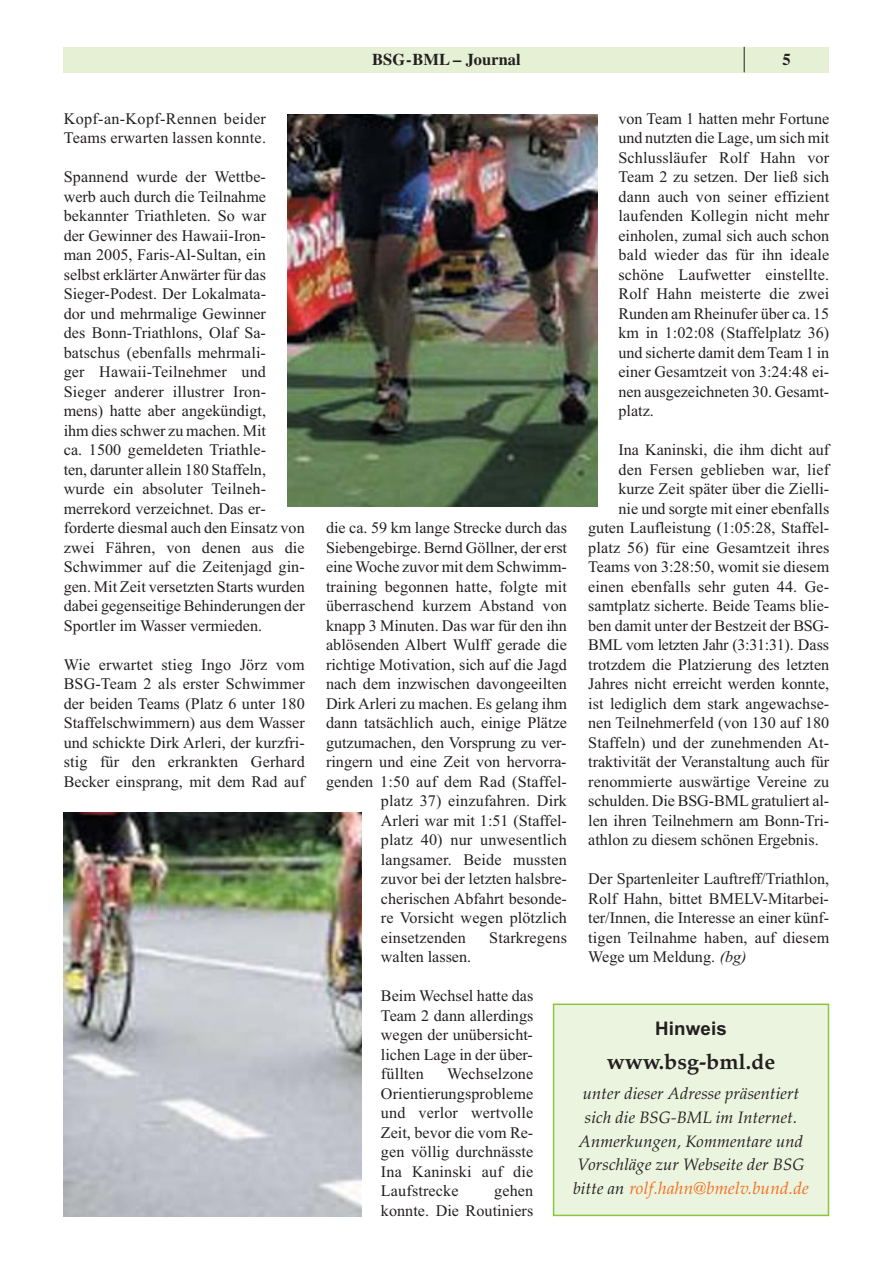
<style>
.page{position:relative;width:893px;height:1263px;background:#fff}
.page>*{position:absolute;margin:0;border:0;box-sizing:border-box;transform-origin:0 0}
.t1{font:700 21.6px "Palatino";color:#231f20}
.t2{font:700 18.75px "Arial";letter-spacing:.005em;color:#231f20}
.t3{font:17.25px "Palatino Italic Os F";letter-spacing:.01em;color:#f36f21}
.t4{font:16.5px/23.5px "Palatino Italic Os F";letter-spacing:.01em;color:#231f20;text-align:center}
.t5{font:700 16.5px "Times";color:#231f20}
.t6{font:16.2px/19.5px "Times New Roman";color:#231f20;text-align:justify}
.t7{font:16.2px "Times New Roman";letter-spacing:-.02em;color:#231f20}
.s1{font-style:italic}
.s2{font-size:16.5px;color:#231f20}
</style>
<div class="page">
<div style="left:64px;top:47px;width:765px;height:25px;background:#e5f0d4"></div>
<svg style="left:744px;top:47px;width:1px;height:25px"></svg>
<img style="left:287px;top:115px;width:310px;height:391px">
<div style="left:554px;top:1005px;width:274px;height:210px;background:#ebf4de"></div>
<div style="left:553px;top:1004px;width:276px;height:212px;border:2px solid #8cc63f"></div>
<img style="left:64px;top:812px;width:297px;height:404px">
<p class="t6" style="left:64px;top:110px;width:204px">Kopf-an-Kopf-Rennen beider<br>Teams erwarten lassen konnte.</p>
<p class="t6" style="left:64px;top:169px;width:242px;text-align:left">Spannend wurde der Wettbe-<br>werb auch durch die Teilnahme bekannter Triathleten. So war<br>der Gewinner des Hawaii-Iron-<br>man 2005, Faris-Al-Sultan, ein selbst erklärter Anwärter für das<br>Sieger-Podest. Der Lokalmata-<br>dor und mehrmalige Gewinner<br>des Bonn-Triathlons, Olaf Sa&shy;batschus (ebenfalls mehrmali-<br>ger Hawaii-Teilnehmer und<br>Sieger anderer illustrer Iron&shy;mens) hatte aber angekündigt,<br>ihm dies schwer zu machen. Mit<br>ca. 1500 gemeldeten Triathle-<br>ten, darunter allein 180 Staffeln, wurde ein absoluter Teilneh&shy;merrekord verzeichnet. Das er&shy;forderte diesmal auch den Einsatz von zwei Fähren, von denen aus die<br>Schwimmer auf die Zeitenjagd gin&shy;gen. Mit Zeit versetzten Starts wurden dabei gegenseitige Behinderungen der<br>Sportler im Wasser vermieden.</p>
<p class="t6" style="left:64px;top:656px;width:242px">Wie erwartet stieg Ingo Jörz vom BSG-Team 2 als erster Schwimmer der beiden Teams (Platz 6 unter 180<br>Staffelschwimmern) aus dem Wasser und schickte Dirk Arleri, der kurzfri&shy;stig für den erkrankten Gerhard Becker einsprang, mit dem Rad auf</p>
<p class="t5" style="left:372px;top:50px;width:150px">BSG-BML – Journal</p>
<p class="t5" style="left:782px;top:50px;width:10px">5</p>
<p class="t6" style="left:618px;top:110px;width:212px">von Team 1 hatten mehr Fortune und nutzten die Lage, um sich mit Schlussläufer Rolf Hahn vor Team 2 zu setzen. Der ließ sich dann auch von seiner effizient laufenden Kollegin nicht mehr einholen, zumal sich auch schon bald wieder das für ihn ideale schöne Laufwetter einstellte.<br>Rolf Hahn meisterte die zwei Runden am Rheinufer über ca. 15 km in 1:02:08 (Staffelplatz 36) und sicherte damit dem Team 1 in einer Gesamtzeit von 3:24:48 ei&shy;nen ausgezeichneten 30. Gesamt&shy;platz.</p>
<p class="t6" style="left:618px;top:442px;width:212px">Ina Kaninski, die ihm dicht auf</p>
<p class="t6" style="left:618px;top:461px;width:212px">den Fersen geblieben war, lief</p>
<p class="t6" style="left:618px;top:481px;width:212px">kurze Zeit später über die Ziel li-</p>
<p class="t6" style="left:618px;top:500px;width:212px">nie und sorgte mit einer ebenfalls</p>
<p class="t6" style="left:588px;top:520px;width:242px">guten Laufleistung (1:05:28, Staffel-</p>
<p class="t6" style="left:588px;top:539px;width:242px">platz 56) für eine Gesamtzeit ihres</p>
<p class="t6" style="left:588px;top:559px;width:242px">Teams von 3:28:50, womit sie diesem</p>
<p class="t6" style="left:588px;top:578px;width:242px">einen ebenfalls sehr guten 44. Ge-</p>
<p class="t6" style="left:588px;top:598px;width:242px">samtplatz sicherte. Beide Teams blie-</p>
<p class="t6" style="left:588px;top:617px;width:242px">ben damit unter der Bestzeit der BSG-</p>
<p class="t7" style="left:588px;top:639px;width:242px">BML vom letzten Jahr (3:31:31). Dass</p>
<p class="t6" style="left:588px;top:656px;width:242px">trotzdem die Platzierung des letzten</p>
<p class="t6" style="left:588px;top:676px;width:242px">Jahres nicht erreicht werden konnte,</p>
<p class="t6" style="left:588px;top:695px;width:242px">ist lediglich dem stark angewachse-</p>
<p class="t6" style="left:588px;top:715px;width:242px">nen Teilnehmerfeld (von 130 auf 180</p>
<p class="t6" style="left:588px;top:734px;width:242px">Staffeln) und der zunehmenden At-</p>
<p class="t6" style="left:588px;top:754px;width:242px">traktivität der Veranstaltung auch für</p>
<p class="t6" style="left:588px;top:773px;width:242px">renommierte auswärtige Vereine zu</p>
<p class="t6" style="left:588px;top:793px;width:242px">schulden. Die BSG-BML gratuliert al-</p>
<p class="t6" style="left:588px;top:812px;width:242px">len ihren Teilnehmern am Bonn-Tri-</p>
<p class="t6" style="left:588px;top:832px;width:232px">athlon zu diesem schönen Ergebnis.</p>
<p class="t6" style="left:588px;top:871px;width:242px">Der Spartenleiter Lauftreff/Triathlon, Rolf Hahn, bittet BMELV-Mitarbei&shy;ter/Innen, die Interesse an einer künf&shy;tigen Teilnahme haben, auf diesem Wege um Meldung. <span class="s1">(bg)</span></p>
<p class="t6" style="left:326px;top:520px;width:242px">die ca. 59 km lange Strecke durch das</p>
<p class="t6" style="left:326px;top:539px;width:242px">Siebengebirge. Bernd Göllner, der erst</p>
<p class="t6" style="left:326px;top:559px;width:242px">eine Woche zuvor mit dem Schwimm-</p>
<p class="t6" style="left:326px;top:578px;width:242px">training begonnen hatte, folgte mit</p>
<p class="t6" style="left:326px;top:598px;width:242px">überraschend kurzem Abstand von</p>
<p class="t6" style="left:326px;top:617px;width:242px">knapp 3 Minuten. Das war für den ihn</p>
<p class="t6" style="left:326px;top:637px;width:242px">ablösenden Albert Wulff gerade die</p>
<p class="t6" style="left:326px;top:656px;width:242px">richtige Motivation, sich auf die Jagd</p>
<p class="t6" style="left:326px;top:676px;width:242px">nach dem inzwischen davongeeilten</p>
<p class="t6" style="left:326px;top:695px;width:242px">Dirk Arleri zu machen. Es gelang ihm</p>
<p class="t6" style="left:326px;top:715px;width:243px">dann tatsächlich auch, einige Plätze</p>
<p class="t6" style="left:326px;top:734px;width:242px">gutzumachen, den Vorsprung zu ver-</p>
<p class="t6" style="left:326px;top:754px;width:242px">ringern und eine Zeit von hervorra-</p>
<p class="t6" style="left:326px;top:773px;width:242px">genden 1:50 auf dem Rad (Staffel-</p>
<p class="t6" style="left:381px;top:793px;width:188px">platz 37) einzufahren. Dirk</p>
<p class="t6" style="left:381px;top:812px;width:188px">Arleri war mit 1:51 (Staffel-</p>
<p class="t6" style="left:381px;top:832px;width:188px">platz 40) nur unwesentlich</p>
<p class="t6" style="left:381px;top:851px;width:188px">langsamer. Beide mussten</p>
<p class="t6" style="left:381px;top:871px;width:188px">zuvor bei der letzten halsbre-</p>
<p class="t6" style="left:381px;top:890px;width:188px">cherischen Abfahrt besonde-</p>
<p class="t6" style="left:381px;top:910px;width:188px">re Vorsicht wegen plötzlich</p>
<p class="t6" style="left:381px;top:929px;width:87px">einsetzenden</p>
<p class="t6" style="left:489px;top:929px;width:79px">Starkregens</p>
<p class="t6" style="left:381px;top:949px;width:92px">walten lassen.</p>
<p class="t6" style="left:381px;top:988px;width:154px">Beim Wechsel hatte das Team 2 dann allerdings wegen der unübersicht&shy;lichen Lage in der über&shy;füllten</p>
<p class="t2" style="left:655px;top:1021px;width:73px">Hinweis</p>
<h1 class="t1" style="left:607px;top:1054px;width:170px">www.bsg-bml.de</h1>
<p class="t4" style="left:577px;top:1084px;width:228px">unter dieser Adresse präsentiert sich die BSG-BML im Internet.<br>Anmerkungen, Kommentare und<br>Vorschläge zur Webseite der BSG</p>
<p class="t3" style="left:573px;top:1181px;width:237px"><span class="s2">bitte an</span> rolf.hahn@bmelv.bund.de</p>
<p class="t6" style="left:381px;top:1066px;width:154px;text-indent:66px">Wechselzone Orientierungsprobleme und verlor wertvolle Zeit, bevor die vom Re&shy;gen völlig durchnässte Ina Kaninski auf die Laufstrecke</p>
<p class="t6" style="left:381px;top:1183px;width:154px;text-align:right">gehen<br>konnte. Die Routiniers</p>
</div>
